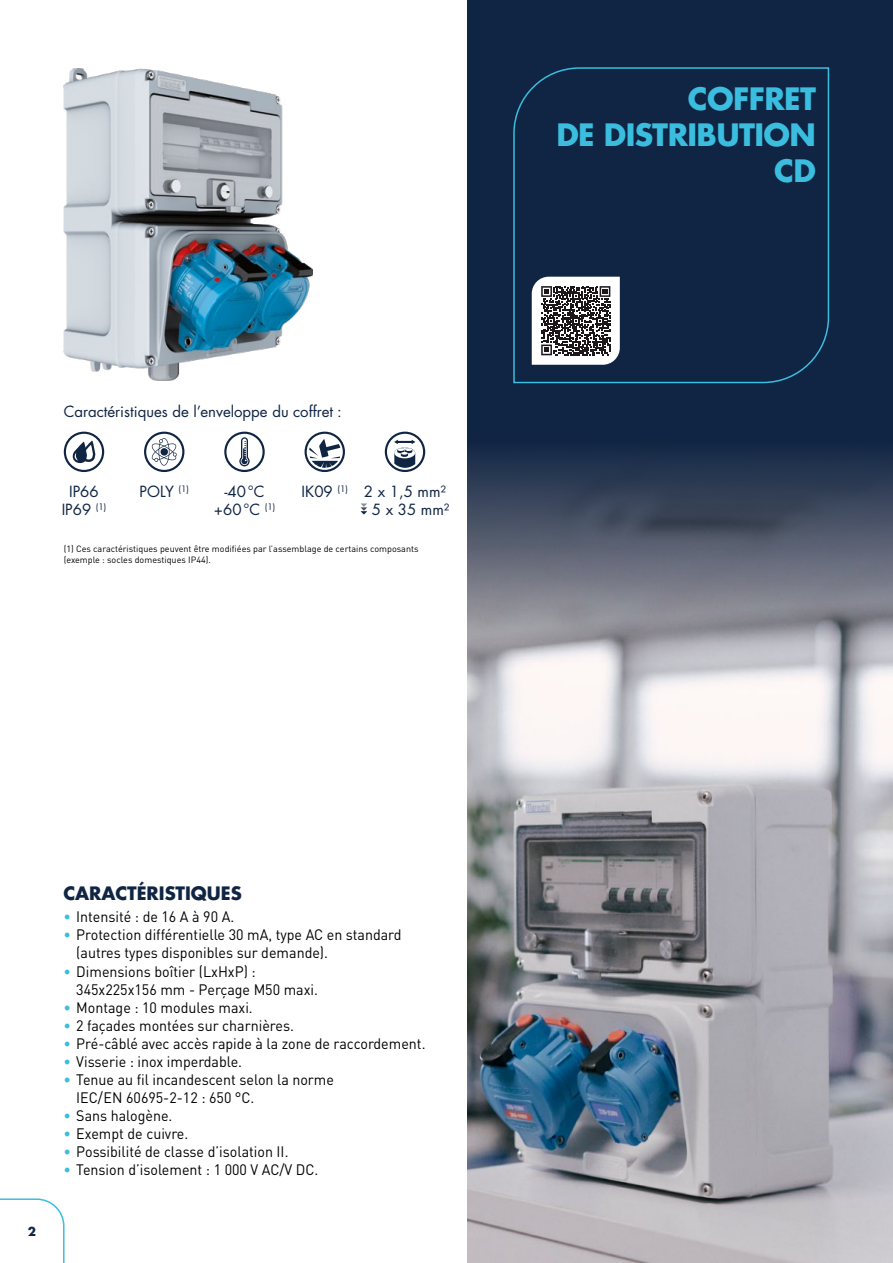
<style>
.page{position:relative;width:893px;height:1263px;background:#fff}
.page>*{position:absolute;margin:0;border:0;box-sizing:border-box;transform-origin:0 0}
.t1{font:700 30px/36px "Futura LT Pro";letter-spacing:-.02em;color:#3abdde;text-align:right}
.t2{font:700 18px "Futura LT Pro";color:#102543}
.t3{font:15px/18px "DIN Pro";color:#000;scale:.95 1}
.t4{font:15px/18px "Futura LT Pro";color:#102543;text-align:center}
.t5{font:700 12px "Futura LT Pro";color:#102543}
.t6{font:9px/10.8px "DIN Pro";color:#000}
.s1{color:#3abdde}
</style>
<div class="page">
<div style="left:468px;top:0;width:425px;height:1263px;background:#102543"></div>
<img style="left:468px;top:455px;width:425px;height:808px">
<svg style="left:513px;top:67px;width:317px;height:317px"></svg>
<svg style="left:0;top:1198px;width:65px;height:65px"></svg>
<img style="left:64px;top:68px;width:249px;height:313px">
<svg style="left:144px;top:432px;width:40px;height:40px"></svg>
<svg style="left:305px;top:432px;width:40px;height:40px"></svg>
<svg style="left:64px;top:432px;width:40px;height:40px"></svg>
<svg style="left:385px;top:432px;width:40px;height:40px"></svg>
<svg style="left:360px;top:503px;width:7px;height:12px"></svg>
<svg style="left:532px;top:277px;width:88px;height:88px;background:#9f9d9f"></svg>
<svg style="left:224px;top:432px;width:41px;height:40px"></svg>
<p class="t4" style="left:64px;top:402px;width:280px">Caractéristiques de l’enveloppe du coffret :</p>
<p class="t4" style="left:62px;top:482px;width:46px">IP66<br>IP69 <sup>(1)</sup></p>
<p class="t4" style="left:302px;top:482px;width:149px;text-align:right">IK09 <sup>(1)</sup> 2 x 1,5 mm²<br>5 x 35 mm²</p>
<p class="t4" style="left:214px;top:482px;width:63px">-40°C +60°C <sup>(1)</sup></p>
<p class="t4" style="left:140px;top:482px;width:51px">POLY <sup>(1)</sup></p>
<p class="t6" style="left:64px;top:543px;width:356px">(1) Ces caractéristiques peuvent être modifiées par l’assemblage de certains composants (exemple : socles domestiques IP44).</p>
<h1 class="t1" style="left:556px;top:80px;width:261px">COFFRET<br>DE DISTRIBUTION<br>CD</h1>
<p class="t5" style="left:28px;top:1222px;width:10px">2</p>
<p class="t2" style="left:64px;top:879px;width:180px">CARACTÉRISTIQUES</p>
<p class="t3" style="left:64px;top:907px;width:181px"><span class="s1">•</span> Intensité : de 16 A à 90 A.</p>
<p class="t3" style="left:76px;top:925px;width:344px;text-indent:-13px"><span class="s1">•</span> Protection différentielle 30 mA, type AC en standard (autres types disponibles sur demande).</p>
<p class="t3" style="left:76px;top:961px;width:256px;text-indent:-13px"><span class="s1">•</span> Dimensions boîtier (LxHxP) :<br>345x225x156 mm - Perçage M50 maxi.</p>
<p class="t3" style="left:64px;top:997px;width:201px"><span class="s1">•</span> Montage : 10 modules maxi.</p>
<p class="t3" style="left:64px;top:1015px;width:244px"><span class="s1">•</span> 2 façades montées sur charnières.</p>
<p class="t3" style="left:64px;top:1033px;width:382px"><span class="s1">•</span> Pré-câblé avec accès rapide à la zone de raccordement.</p>
<p class="t3" style="left:64px;top:1051px;width:189px"><span class="s1">•</span> Visserie : inox imperdable.</p>
<p class="t3" style="left:76px;top:1069px;width:273px;text-indent:-13px"><span class="s1">•</span> Tenue au fil incandescent selon la norme<br>IEC/EN 60695-2-12 : 650 °C.</p>
<p class="t3" style="left:64px;top:1105px;width:116px"><span class="s1">•</span> Sans halogène.</p>
<p class="t3" style="left:64px;top:1123px;width:133px"><span class="s1">•</span> Exempt de cuivre.</p>
<p class="t3" style="left:64px;top:1141px;width:238px"><span class="s1">•</span> Possibilité de classe d’isolation II.</p>
<p class="t3" style="left:64px;top:1159px;width:270px"><span class="s1">•</span> Tension d’isolement : 1 000 V AC/V DC.</p>
</div>
